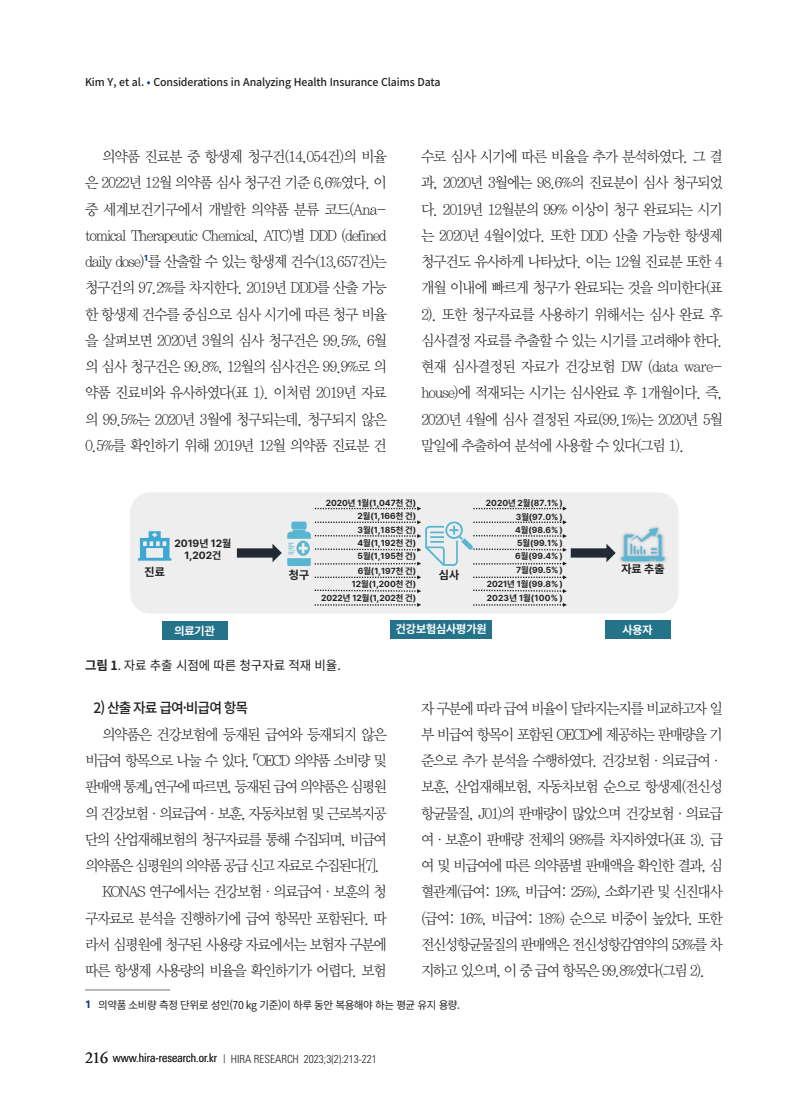
<style>
.page{position:relative;width:808px;height:1106px;background:#fff}
.page>*{position:absolute;margin:0;border:0;box-sizing:border-box;transform-origin:0 0}
.본문{font:15px/26.2px "YDVY Mj O32";letter-spacing:-.095em;color:#231f20;text-align:justify;scale:.95 1}
._1_중제목{font:500 14.25px "Noto Sans CJ Kkr";letter-spacing:-.075em;color:#231f20}
.한__표_제목{font:12.75px "Noto Sans CJ Kkr";letter-spacing:-.01em;color:#231f20}
.t1{font:300 condensed 12px "Univers LT Std";color:#231f20}
.t2{font:700 11.7px "Pretendard";letter-spacing:-.005em;color:#fff}
.t3{font:700 11.7px "Pretendard";letter-spacing:-.005em;color:#231f20}
.t4{font:300 condensed 11.25px "Univers LT Std";color:#231f20}
.t5{font:500 10.8px "Noto Sans CJ Kkr";letter-spacing:-.01em;color:#231f20}
.t6{font:10.8px "Noto Sans CJ Kkr";letter-spacing:-.04em;color:#231f20}
.t7{font:700 10.5px/12.6px "Pretendard";color:#231f20;text-align:center}
.t8{font:700 8.7px/13px "Pretendard";color:#231f20;text-align:justify}
.s1{color:#0a3e7e}
.s2{font-weight:700}
.s3{font-family:"Univers LT Std";font-weight:700;color:#0a3e7e}
.s4{font-family:"Adobe Garamond Pro";font-weight:400;font-stretch:normal;font-size:16.5px}
</style>
<div class="page">
<div style="left:130px;top:492px;width:548px;height:121px;background:#eeeeef;border-radius:20px"></div>
<svg style="left:138px;top:531px;width:34px;height:29px"></svg>
<div style="left:162px;top:621px;width:65px;height:19px;background:#25738b"></div>
<div style="left:390px;top:620px;width:102px;height:18px;background:#25738b"></div>
<div style="left:605px;top:620px;width:65px;height:19px;background:#25738b"></div>
<svg style="left:315px;top:506px;width:106px;height:4px"></svg>
<svg style="left:315px;top:603px;width:106px;height:4px"></svg>
<svg style="left:314px;top:589px;width:107px;height:4px"></svg>
<svg style="left:315px;top:575px;width:106px;height:4px"></svg>
<svg style="left:473px;top:506px;width:94px;height:4px"></svg>
<svg style="left:473px;top:603px;width:94px;height:4px"></svg>
<svg style="left:473px;top:589px;width:94px;height:4px"></svg>
<svg style="left:473px;top:575px;width:94px;height:4px"></svg>
<svg style="left:237px;top:520px;width:428px;height:46px"></svg>
<hr style="left:85px;top:989px;width:85px;height:1px;background:#808285">
<p class="t5" style="left:85px;top:76px;width:357px">Kim Y, et al. <span class="s1">•</span> Considerations in Analyzing Health Insurance Claims Data</p>
<p class="본문" style="left:85px;top:142px;width:319px;text-indent:17px">의약품 진료분 중 항생제 청구건(14,054건)의 비율 은 2022년 12월 의약품 심사 청구건 기준 6.6%였다. 이 중 세계보건기구에서 개발한 의약품 분류 코드(Ana&shy;tomical Therapeutic Chemical, ATC)별 DDD (defined daily dose)<sup>1</sup>를 산출할 수 있는 항생제 건수(13,657건)는 청구건의 97.2%를 차지한다. 2019년 DDD를 산출 가능 한 항생제 건수를 중심으로 심사 시기에 따른 청구 비율 을 살펴보면 2020년 3월의 심사 청구건은 99.5%, 6월 의 심사 청구건은 99.8%, 12월의 심사건은 99.9%로 의 약품 진료비와 유사하였다(표 1). 이처럼 2019년 자료 의 99.5%는 2020년 3월에 청구되는데, 청구되지 않은 0.5%를 확인하기 위해 2019년 12월 의약품 진료분 건</p>
<p class="본문" style="left:421px;top:142px;width:319px">수로 심사 시기에 따른 비율을 추가 분석하였다. 그 결 과, 2020년 3월에는 98.6%의 진료분이 심사 청구되었 다. 2019년 12월분의 99% 이상이 청구 완료되는 시기 는 2020년 4월이었다. 또한 DDD 산출 가능한 항생제 청구건도 유사하게 나타났다. 이는 12월 진료분 또한 4 개월 이내에 빠르게 청구가 완료되는 것을 의미한다(표 2). 또한 청구자료를 사용하기 위해서는 심사 완료 후 심사결정 자료를 추출할 수 있는 시기를 고려해야 한다. 현재 심사결정된 자료가 건강보험 DW (data ware&shy;house)에 적재되는 시기는 심사완료 후 1개월이다. 즉, 2020년 4월에 심사 결정된 자료(99.1%)는 2020년 5월 말일에 추출하여 분석에 사용할 수 있다(그림 1).</p>
<p class="t8" style="left:326px;top:496px;width:92px">2020년 1월(1,047천 건)</p>
<p class="t8" style="left:357px;top:523px;width:60px">3월(1,185천 건)<br>4월(1,192천 건)<br>5월(1,195천 건)</p>
<p class="t8" style="left:321px;top:563px;width:97px;line-height:13.8px;text-align:right">6월(1,197천 건)<br>12월(1,200천 건)<br>2022년 12월(1,202천 건)</p>
<p class="t8" style="left:486px;top:496px;width:79px">2020년 2월(87.1% )</p>
<p class="t8" style="left:515px;top:523px;width:49px">4월(98.6% )<br>5월(99.1% )<br>6월(99.4% )</p>
<p class="t8" style="left:487px;top:563px;width:78px;line-height:14px;text-indent:29px">7월(99.5% )<br>2021년 1월(99.8% )<br>2023년 1월(100% )</p>
<p class="t8" style="left:358px;top:509px;width:60px">2월(1,166천 건)</p>
<p class="t8" style="left:516px;top:510px;width:49px">3월(97.0% )</p>
<p class="t7" style="left:174px;top:536px;width:58px">2019년 12월<br>1,202건</p>
<p class="t3" style="left:145px;top:563px;width:22px">진료</p>
<p class="t3" style="left:621px;top:560px;width:44px">자료 추출</p>
<p class="t3" style="left:289px;top:566px;width:22px">청구</p>
<p class="t3" style="left:439px;top:566px;width:22px">심사</p>
<p class="t2" style="left:174px;top:622px;width:42px">의료기관</p>
<p class="t2" style="left:396px;top:621px;width:92px">건강보험심사평가원</p>
<p class="t2" style="left:622px;top:621px;width:32px">사용자</p>
<p class="한__표_제목" style="left:85px;top:657px;width:257px"><span class="s2">그림 1</span>. 자료 추출 시점에 따른 청구자료 적재 비율.</p>
<p class="_1_중제목" style="left:94px;top:699px;width:156px">2) 산출 자료 급여·비급여 항목</p>
<p class="본문" style="left:85px;top:720px;width:319px;text-indent:17px">의약품은 건강보험에 등재된 급여와 등재되지 않은 비급여 항목으로 나눌 수 있다. 「OECD 의약품 소비량 및 판매액 통계」 연구에 따르면, 등재된 급여 의약품은 심평원 의 건강보험·의료급여·보훈, 자동차보험 및 근로복지공 단의 산업재해보험의 청구자료를 통해 수집되며, 비급여 의약품은 심평원의 의약품 공급 신고 자료로 수집된다[7].</p>
<p class="본문" style="left:85px;top:877px;width:319px;text-indent:17px">KONAS 연구에서는 건강보험·의료급여·보훈의 청 구자료로 분석을 진행하기에 급여 항목만 포함된다. 따 라서 심평원에 청구된 사용량 자료에서는 보험자 구분에 따른 항생제 사용량의 비율을 확인하기가 어렵다. 보험</p>
<p class="본문" style="left:421px;top:694px;width:319px">자 구분에 따라 급여 비율이 달라지는지를 비교하고자 일 부 비급여 항목이 포함된 OECD에 제공하는 판매량을 기 준으로 추가 분석을 수행하였다. 건강보험·의료급여· 보훈, 산업재해보험, 자동차보험 순으로 항생제(전신성 항균물질, J01)의 판매량이 많았으며 건강보험·의료급 여·보훈이 판매량 전체의 98%를 차지하였다(표 3). 급 여 및 비급여에 따른 의약품별 판매액을 확인한 결과, 심 혈관계(급여: 19%, 비급여: 25%), 소화기관 및 신진대사 (급여: 16%, 비급여: 18%) 순으로 비중이 높았다. 또한 전신성항균물질의 판매액은 전신성항감염약의 53%를 차 지하고 있으며, 이 중 급여 항목은 99.8%였다(그림 2).</p>
<p class="t6" style="left:85px;top:998px;width:377px"><span class="s3">1</span> 의약품 소비량 측정 단위로 성인(70 kg 기준)이 하루 동안 복용해야 하는 평균 유지 용량.</p>
<p class="t1" style="left:85px;top:1050px;width:134px"><span class="s4">216</span> www.hira-research.or.kr</p>
<p class="t4" style="left:223px;top:1052px;width:155px"><sup>|</sup> HIRA RESEARCH 2023;3(2):213-221</p>
</div>
